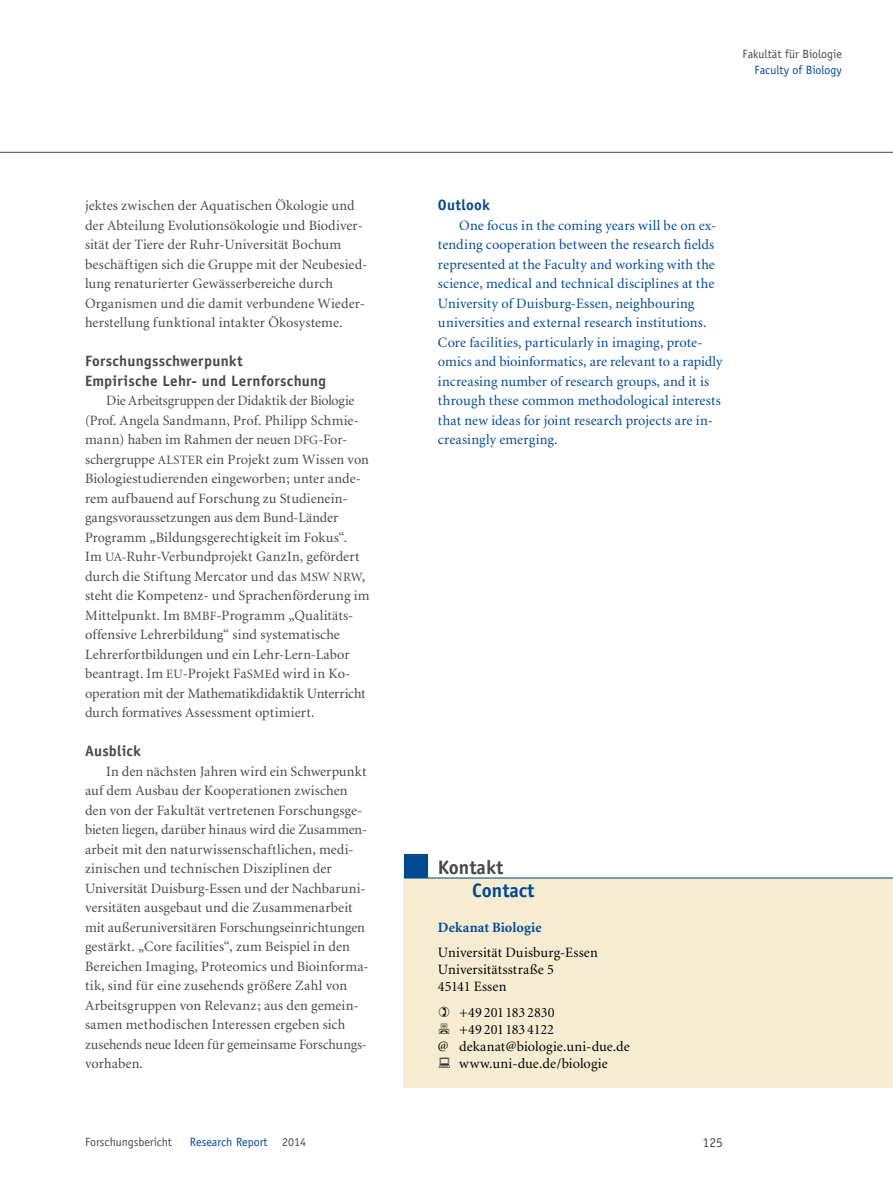
<style>
.page{position:relative;width:893px;height:1191px;background:#fff}
.page>*{position:absolute;margin:0;border:0;box-sizing:border-box;transform-origin:0 0}
.t1{font:700 19.5px "Officina Sans";color:#494948}
.t2{font:700 19.5px "Officina Sans";color:#004a93}
.t3{font:700 15px/19.5px "Officina Sans";letter-spacing:.015em;color:#494948}
.t4{font:700 15px "Officina Sans";letter-spacing:.02em;color:#004a93}
.t5{font:14.25px/19.5px "Minion";letter-spacing:.005em;color:#494948}
.t6{font:14.25px/19.5px "Minion";letter-spacing:.01em;color:#004a93}
.t7{font:14.25px/17.1px "Minion";letter-spacing:.005em;color:#000}
.t8{font:700 14.25px "Minion";letter-spacing:.005em;color:#004a93}
.t9{font:13.5px "Officina Sans";color:#494948}
.t10{font:12px "Officina Sans";color:#494948}
.t11{font:12px "Officina Sans";color:#004a93}
.s1{font-size:12.75px}
.s2{color:#494948}
</style>
<div class="page">
<div style="left:404px;top:877px;width:489px;height:210px;background:#f5ecd1"></div>
<div style="left:404px;top:854px;width:23px;height:23px;background:#004a93"></div>
<hr style="left:404px;top:877px;width:489px;height:1px;background:#004a93">
<hr style="left:0;top:152px;width:893px;height:1px;background:#494948">
<p class="t10" style="left:743px;top:47px;width:101px">Fakultät für Biologie</p>
<p class="t11" style="left:755px;top:62px;width:89px">Faculty of Biology</p>
<p class="t5" style="left:85px;top:196px;width:284px">jektes zwischen der Aquatischen Ökologie und der Abteilung Evolutionsökologie und Biodiver&shy;sität der Tiere der Ruhr-Universität Bochum beschäftigen sich die Gruppe mit der Neubesied&shy;lung renaturierter Gewässerbereiche durch Organismen und die damit verbundene Wieder&shy;herstellung funktional intakter Ökosysteme.</p>
<p class="t3" style="left:85px;top:351px;width:243px">Forschungsschwerpunkt<br>Empirische Lehr- und Lernforschung</p>
<p class="t5" style="left:85px;top:391px;width:286px;text-indent:21px">Die Arbeitsgruppen der Didaktik der Biologie (Prof. Angela Sandmann, Prof. Philipp Schmie&shy;mann) haben im Rahmen der neuen <span class="s1">DFG</span>-For&shy;schergruppe <span class="s1">ALSTER</span> ein Projekt zum Wissen von Biologiestudierenden eingeworben; unter ande&shy;rem aufbauend auf Forschung zu Studienein&shy;gangsvoraussetzungen aus dem Bund-Länder Programm „Bildungsgerechtigkeit im Fokus“.<br>Im <span class="s1">UA-</span>Ruhr-Verbundprojekt GanzIn, gefördert durch die Stiftung Mercator und das <span class="s1">MSW NRW</span>, steht die Kompetenz- und Sprachenförderung im Mittelpunkt. Im <span class="s1">BMBF</span>-Programm „Qualitäts&shy;offensive Lehrerbildung“ sind systematische Lehrerfortbildungen und ein Lehr-Lern-Labor beantragt. Im <span class="s1">EU</span>-Projekt Fa<span class="s1">SME</span>d wird in Ko&shy;operation mit der Mathematikdidaktik Unterricht durch formatives Assessment optimiert.</p>
<p class="t3" style="left:85px;top:741px;width:58px">Ausblick</p>
<p class="t5" style="left:85px;top:762px;width:285px;text-indent:21px">In den nächsten Jahren wird ein Schwerpunkt auf dem Ausbau der Kooperationen zwischen den von der Fakultät vertretenen Forschungsge&shy;bieten liegen, darüber hinaus wird die Zusammen&shy;arbeit mit den naturwissenschaftlichen, medi&shy;zinischen und technischen Disziplinen der Universität Duisburg-Essen und der Nachbaruni&shy;versitäten ausgebaut und die Zusammenarbeit mit außeruniversitären Forschungseinrichtungen gestärkt. „Core facilities“, zum Beispiel in den Bereichen Imaging, Proteomics und Bioinforma&shy;tik, sind für eine zusehends größere Zahl von Arbeitsgruppen von Relevanz; aus den gemein&shy;samen methodischen Interessen ergeben sich zusehends neue Ideen für gemeinsame Forschungs&shy;vorhaben.</p>
<p class="t4" style="left:438px;top:196px;width:53px">Outlook</p>
<p class="t6" style="left:438px;top:216px;width:286px;text-indent:21px">One focus in the coming years will be on ex&shy;tending cooperation between the research fields represented at the Faculty and working with the science, medical and technical disciplines at the University of Duisburg-Essen, neighbouring universities and external research institutions.<br>Core facilities, particularly in imaging, prote&shy;omics and bioinformatics, are relevant to a rapidly increasing number of research groups, and it is through these common methodological interests that new ideas for joint research projects are in&shy;creasingly emerging.</p>
<h1 class="t1" style="left:438px;top:854px;width:67px">Kontakt</h1>
<h1 class="t2" style="left:472px;top:878px;width:64px">Contact</h1>
<p class="t8" style="left:438px;top:919px;width:105px">Dekanat Biologie</p>
<p class="t7" style="left:438px;top:944px;width:161px">Universität Duisburg-Essen<br>Universitätsstraße 5<br>45141 Essen</p>
<p class="t7" style="left:459px;top:1004px;width:97px">+49 201 183 2830</p>
<p class="t7" style="left:459px;top:1021px;width:96px">+49 201 183 4122</p>
<p class="t7" style="left:438px;top:1038px;width:193px">@ dekanat@biologie.uni-due.de</p>
<p class="t7" style="left:459px;top:1055px;width:150px">www.uni-due.de/biologie</p>
<p class="t10" style="left:85px;top:1134px;width:89px">Forschungsbericht</p>
<p class="t11" style="left:190px;top:1134px;width:118px">Research Report <span class="s2">2014</span></p>
<p class="t9" style="left:703px;top:1134px;width:22px">125</p>
</div>
